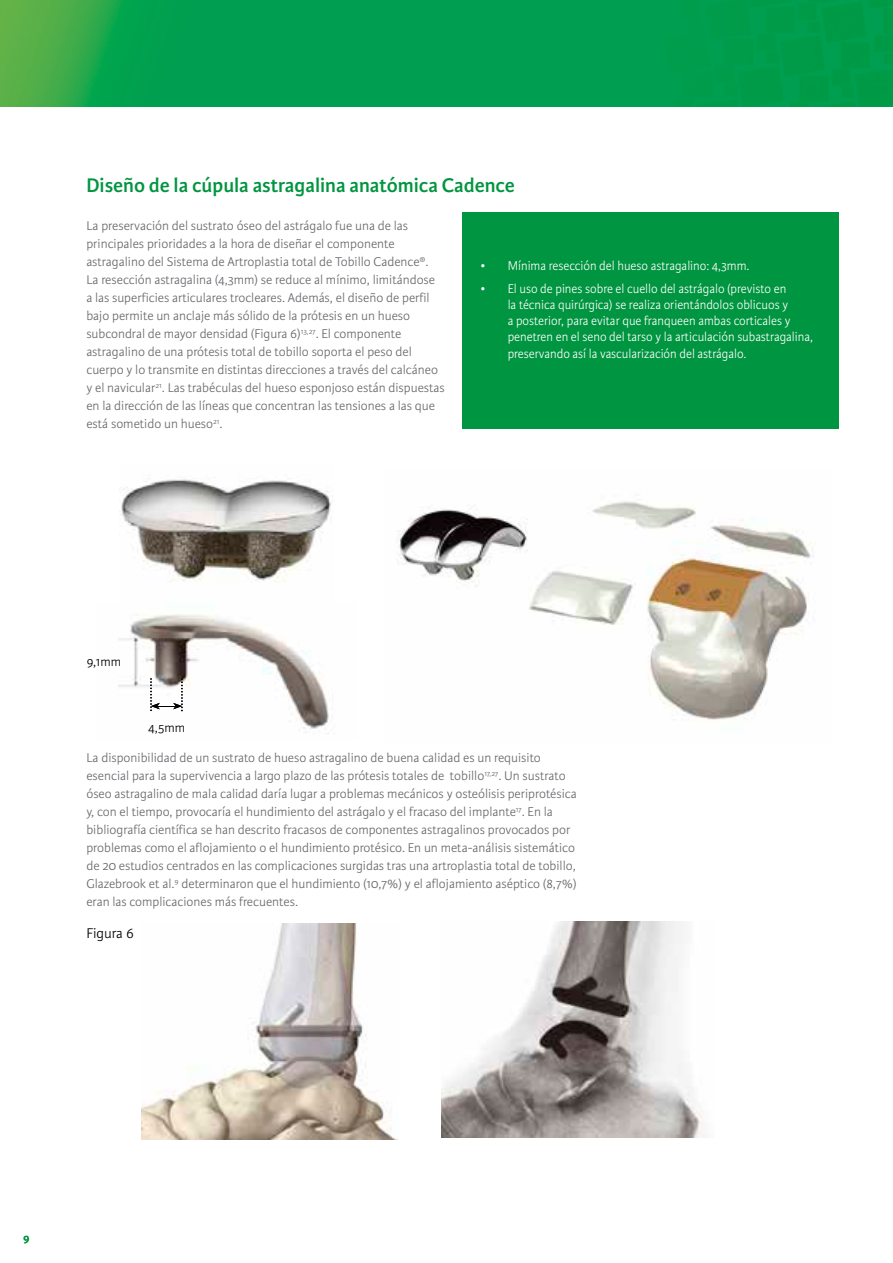
<style>
.page{position:relative;width:893px;height:1263px;background:#fff}
.page>*{position:absolute;margin:0;border:0;box-sizing:border-box;transform-origin:0 0}
.t1{font:600 21px "Karmina Sans";color:#009540}
.t2{font:300 15px "Karmina Sans";color:#000}
.t3{font:300 13.5px/18px "Karmina Sans";color:#68666c}
.t4{font:300 13.5px/16.2px "Karmina Sans";color:#fff;scale:.95 1}
.t5{font:300 13.5px "Karmina Sans";color:#000}
.t6{font:600 12px "Karmina Sans";color:#009540}
</style>
<div class="page">
<img style="left:0;top:0;width:893px;height:106px">
<img style="left:141px;top:923px;width:255px;height:216px">
<img style="left:441px;top:921px;width:262px;height:216px">
<img style="left:121px;top:479px;width:210px;height:104px">
<img style="left:118px;top:614px;width:217px;height:120px">
<img style="left:398px;top:499px;width:416px;height:221px">
<svg style="left:150px;top:678px;width:33px;height:33px"></svg>
<div style="left:463px;top:212px;width:376px;height:216px;background:#009540"></div>
<h1 class="t1" style="left:86px;top:173px;width:430px">Diseño de la cúpula astragalina anatómica Cadence</h1>
<p class="t3" style="left:86px;top:217px;width:360px">La preservación del sustrato óseo del astrágalo fue una de las principales prioridades a la hora de diseñar el componente astragalino del Sistema de Artroplastia total de Tobillo Cadence®.<br>La resección astragalina (4,3mm) se reduce al mínimo, limitándose<br>a las superficies articulares trocleares. Además, el diseño de perfil bajo permite un anclaje más sólido de la prótesis en un hueso subcondral de mayor densidad (Figura 6)<sup>13,27</sup>. El componente astragalino de una prótesis total de tobillo soporta el peso del cuerpo y lo transmite en distintas direcciones a través del calcáneo y el navicular<sup>21</sup>. Las trabéculas del hueso esponjoso están dispuestas en la dirección de las líneas que concentran las tensiones a las que está sometido un hueso<sup>21</sup>.</p>
<p class="t4" style="left:481px;top:258px;width:284px">• Mínima resección del hueso astragalino: 4,3mm.</p>
<p class="t4" style="left:508px;top:281px;width:323px;text-indent:-27px">• El uso de pines sobre el cuello del astrágalo (previsto en<br>la técnica quirúrgica) se realiza orientándolos oblicuos y<br>a posterior, para evitar que franqueen ambas corticales y penetren en el seno del tarso y la articulación subastragalina, preservando así la vascularización del astrágalo.</p>
<p class="t5" style="left:86px;top:654px;width:36px">9,1mm</p>
<p class="t5" style="left:148px;top:720px;width:38px">4,5mm</p>
<p class="t3" style="left:86px;top:749px;width:492px">La disponibilidad de un sustrato de hueso astragalino de buena calidad es un requisito esencial para la supervivencia a largo plazo de las prótesis totales de tobillo<sup>17,27</sup>. Un sustrato óseo astragalino de mala calidad daría lugar a problemas mecánicos y osteólisis periprotésica y, con el tiempo, provocaría el hundimiento del astrágalo y el fracaso del implante<sup>17</sup>. En la bibliografía científica se han descrito fracasos de componentes astragalinos provocados por problemas como el aflojamiento o el hundimiento protésico. En un meta-análisis sistemático de 20 estudios centrados en las complicaciones surgidas tras una artroplastia total de tobillo, Glazebrook et al.<sup>9</sup> determinaron que el hundimiento (10,7%) y el aflojamiento aséptico (8,7%) eran las complicaciones más frecuentes.</p>
<p class="t2" style="left:86px;top:925px;width:49px">Figura 6</p>
<p class="t6" style="left:23px;top:1231px;width:8px">9</p>
</div>
